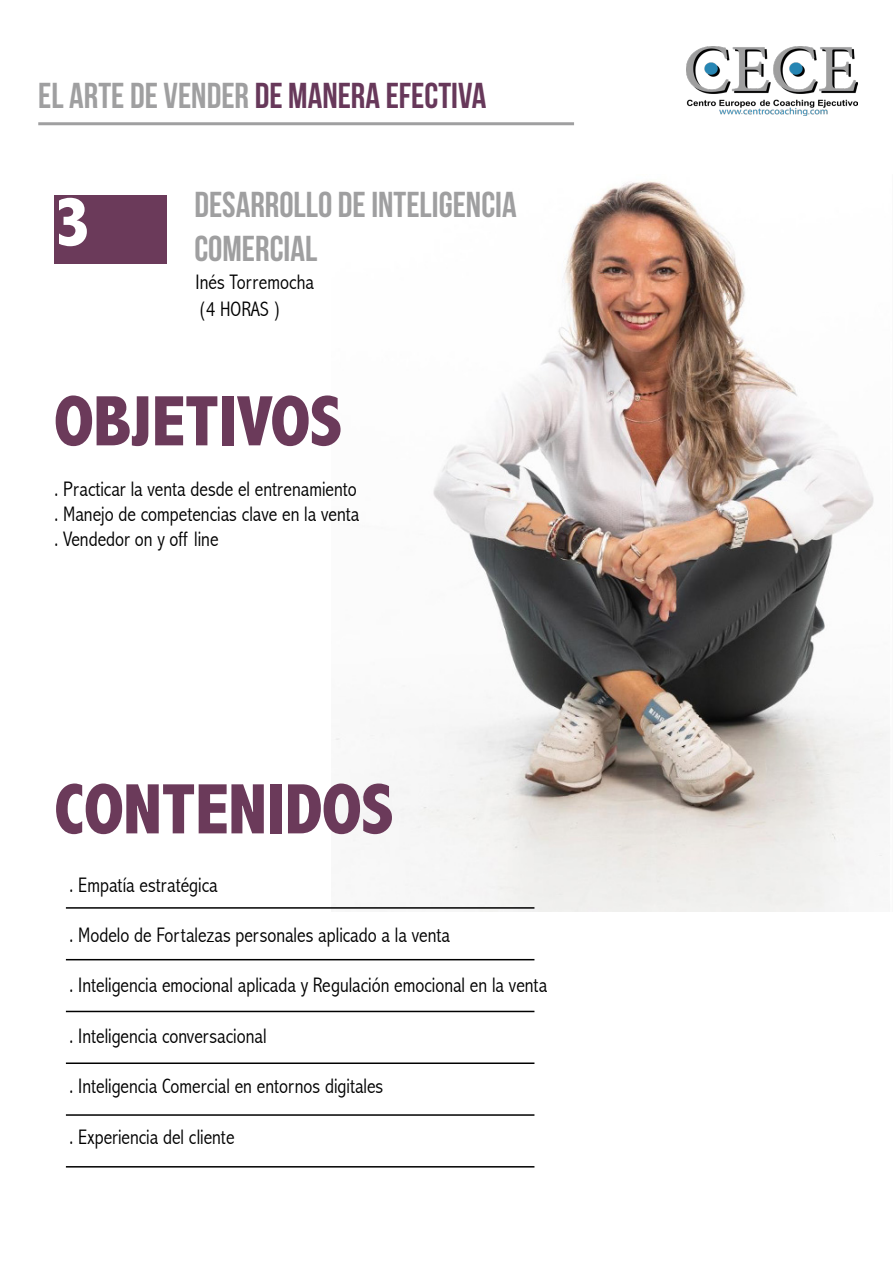
<style>
.page{position:relative;width:893px;height:1263px;background:#fff}
.page>*{position:absolute;margin:0;border:0;box-sizing:border-box;transform-origin:0 0}
.t1{font:800 condensed 72px "Abadi";letter-spacing:-.01em;color:#6b3a5a}
.t2{font:800 condensed 72px "Abadi";color:#fff}
.t3{font:36px "Bebas Neue";color:#9f9fa0}
.t4{font:36px "Bebas Neue";color:#67385a}
.t5{font:300 condensed 21px/25.2px "Abadi";color:#000}
.s1{color:#9f9fa0}
</style>
<div class="page">
<img style="left:331px;top:181px;width:559px;height:730px">
<hr style="left:38px;top:122px;width:536px;height:3px;background:#9f9fa0">
<img style="left:687px;top:46px;width:170px;height:69px">
<hr style="left:66px;top:907px;width:468px;height:2px;background:#000">
<hr style="left:66px;top:959px;width:468px;height:1px;background:#000">
<hr style="left:66px;top:1011px;width:468px;height:1px;background:#000">
<div style="left:54px;top:196px;width:113px;height:68px;background:#6b3a5a"></div>
<hr style="left:66px;top:1062px;width:468px;height:2px;background:#000">
<hr style="left:66px;top:1114px;width:468px;height:2px;background:#000">
<hr style="left:66px;top:1166px;width:468px;height:1px;background:#000">
<h2 class="t4" style="left:38px;top:76px;width:450px"><span class="s1">EL ARTE DE VENDER</span> DE MANERA EFECTIVA</h2>
<h1 class="t2" style="left:54px;top:180px;width:38px">2</h1>
<h1 class="t2" style="left:54px;top:180px;width:38px">3</h1>
<h1 class="t2" style="left:54px;top:180px;width:38px">1</h1>
<h2 class="t3" style="left:194px;top:185px;width:324px">DESARROLLO DE INTELIGENCIA</h2>
<h2 class="t3" style="left:194px;top:228px;width:124px">COMERCIAL</h2>
<p class="t5" style="left:196px;top:269px;width:120px">Inés Torremocha</p>
<p class="t5" style="left:199px;top:297px;width:83px">(4 HORAS )</p>
<h1 class="t1" style="left:54px;top:380px;width:290px">OBJETIVOS</h1>
<p class="t5" style="left:54px;top:476px;width:307px">. Practicar la venta desde el entrenamiento . Manejo de competencias clave en la venta . Vendedor on y off line</p>
<h1 class="t1" style="left:54px;top:768px;width:341px">CONTENIDOS</h1>
<p class="t5" style="left:69px;top:872px;width:150px">. Empatía estratégica</p>
<p class="t5" style="left:69px;top:922px;width:382px">. Modelo de Fortalezas personales aplicado a la venta</p>
<p class="t5" style="left:69px;top:973px;width:480px">. Inteligencia emocional aplicada y Regulación emocional en la venta</p>
<p class="t5" style="left:69px;top:1023px;width:199px">. Inteligencia conversacional</p>
<p class="t5" style="left:69px;top:1074px;width:316px">. Inteligencia Comercial en entornos digitales</p>
<p class="t5" style="left:69px;top:1124px;width:167px">. Experiencia del cliente</p>
</div>
